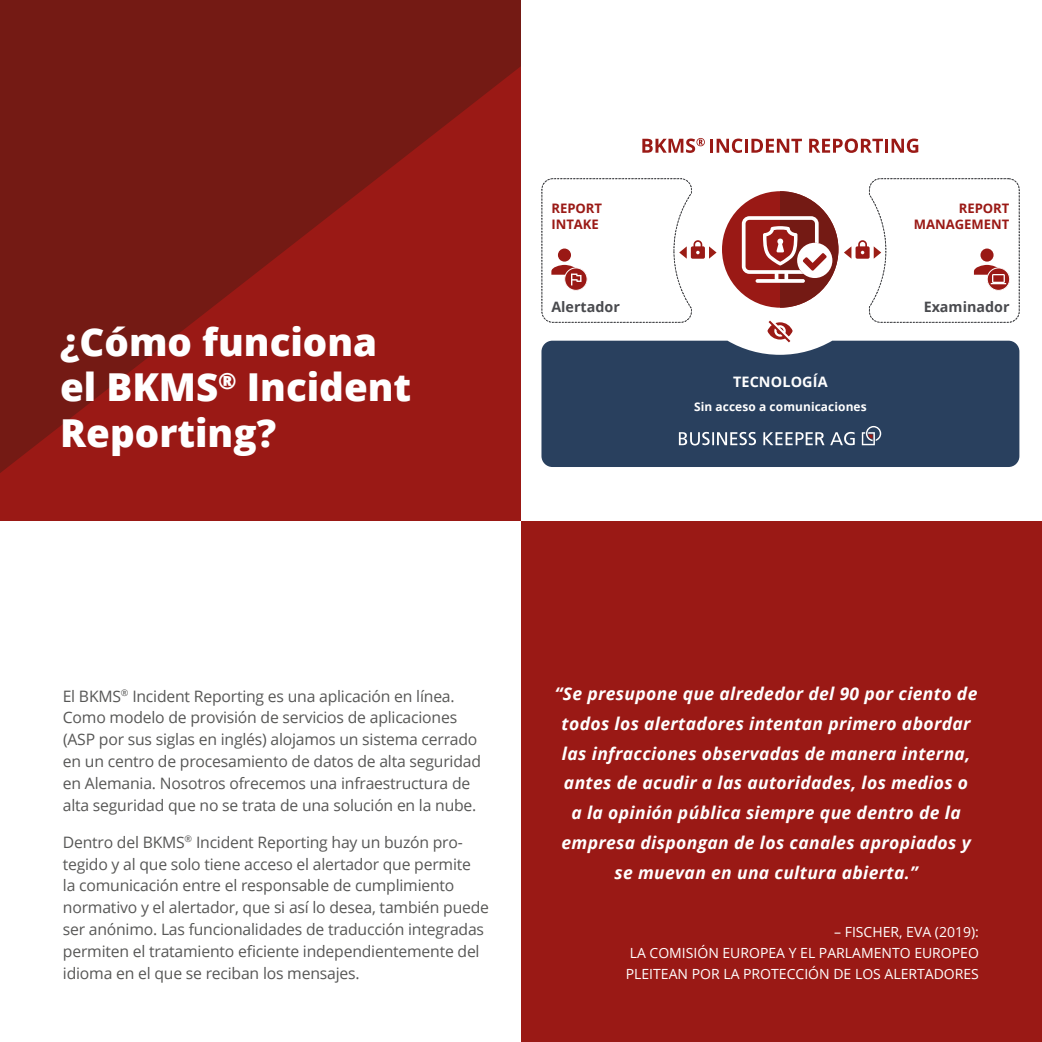
<style>
.page{position:relative;width:1042px;height:1042px;background:#fff}
.page>*{position:absolute;margin:0;border:0;box-sizing:border-box;transform-origin:0 0}
.t1{font:800 38.5px/45.5px "Open Sans";color:#fff}
.t2{font:italic 700 17.5px/29.8px "Open Sans";letter-spacing:.02em;color:#fff;text-align:center}
.t3{font:15.75px/21.9px "Open Sans";letter-spacing:-.015em;color:#575756}
.t4{font:700 14.35px "Open Sans";color:#494a4e}
.t5{font:700 14.35px "Open Sans";letter-spacing:.01em;color:#fff}
.t6{font:14px/21px "Open Sans";color:#fff;text-align:justify}
.t7{font:700 13.12px/15.6px "Open Sans";color:#9a1915;text-align:right}
.t8{font:700 11.9px "Open Sans";letter-spacing:.01em;color:#fff}
</style>
<div class="page">
<div style="left:0;top:0;width:521px;height:521px;background:#9a1915"></div>
<svg style="left:0;top:0;width:521px;height:473px;fill:#741a14"></svg>
<div style="left:521px;top:521px;width:521px;height:521px;background:#9a1915"></div>
<div style="left:541px;top:341px;width:478px;height:126px;background:#29405e"></div>
<svg style="left:642px;top:138px;width:63px;height:15px"></svg>
<hr style="left:710px;top:139px;width:3px;height:14px;background:#9a1915">
<svg style="left:716px;top:139px;width:26px;height:14px"></svg>
<hr style="left:745px;top:139px;width:3px;height:14px;background:#9a1915">
<svg style="left:751px;top:139px;width:51px;height:14px"></svg>
<svg style="left:809px;top:138px;width:74px;height:15px"></svg>
<hr style="left:885px;top:139px;width:3px;height:14px;background:#9a1915">
<svg style="left:891px;top:139px;width:27px;height:14px"></svg>
<div style="left:722px;top:191px;width:116px;height:117px;background:#9a1915;border-radius:50%"></div>
<svg style="left:742px;top:191px;width:96px;height:117px"></svg>
<svg style="left:767px;top:321px;width:25px;height:21px"></svg>
<svg style="left:679px;top:432px;width:176px;height:13px"></svg>
<svg style="left:862px;top:426px;width:19px;height:19px"></svg>
<svg style="left:844px;top:178px;width:175px;height:145px"></svg>
<svg style="left:541px;top:178px;width:175px;height:145px"></svg>
<h1 class="t1" style="left:60px;top:317px;width:353px">¿Cómo funciona el BKMS<sup>®</sup> Incident<br>Reporting?</h1>
<p class="t7" style="left:551px;top:200px;width:52px;text-align:left">REPORT<br>INTAKE</p>
<p class="t7" style="left:914px;top:200px;width:97px">REPORT<br>MANAGEMENT</p>
<p class="t4" style="left:551px;top:296px;width:70px">Alertador</p>
<p class="t4" style="left:923px;top:296px;width:87px">Examinador</p>
<p class="t5" style="left:733px;top:372px;width:96px">TECNOLOGÍA</p>
<p class="t8" style="left:694px;top:399px;width:174px">Sin acceso a comunicaciones</p>
<p class="t3" style="left:63px;top:684px;width:420px">El BKMS<sup>®</sup> Incident Reporting es una aplicación en línea.<br>Como modelo de provisión de servicios de aplicaciones (ASP por sus siglas en inglés) alojamos un sistema cerrado en un centro de procesamiento de datos de alta seguridad en Alemania. Nosotros ofrecemos una infraestructura de alta seguridad que no se trata de una solución en la nube.</p>
<p class="t3" style="left:63px;top:830px;width:428px">Dentro del BKMS<sup>®</sup> Incident Reporting hay un buzón pro&shy;tegido y al que solo tiene acceso el alertador que permite<br>la comunicación entre el responsable de cumplimiento normativo y el alertador, que si así lo desea, también puede ser anónimo. Las funcionalidades de traducción integradas permiten el tratamiento eficiente independientemente del idioma en el que se reciban los mensajes.</p>
<p class="t2" style="left:555px;top:678px;width:424px">“Se presupone que alrededor del 90 por ciento de todos los alertadores intentan primero abordar las infracciones observadas de manera interna, antes de acudir a las autoridades, los medios o<br>a la opinión pública siempre que dentro de la empresa dispongan de los canales apropiados y se muevan en una cultura abierta.”</p>
<p class="t6" style="left:626px;top:921px;width:355px;text-indent:208px">– FISCHER, EVA (2019):<br>LA COMISIÓN EUROPEA Y EL PARLAMENTO EUROPEO PLEITEAN POR LA PROTECCIÓN DE LOS ALERTADORES</p>
</div>
